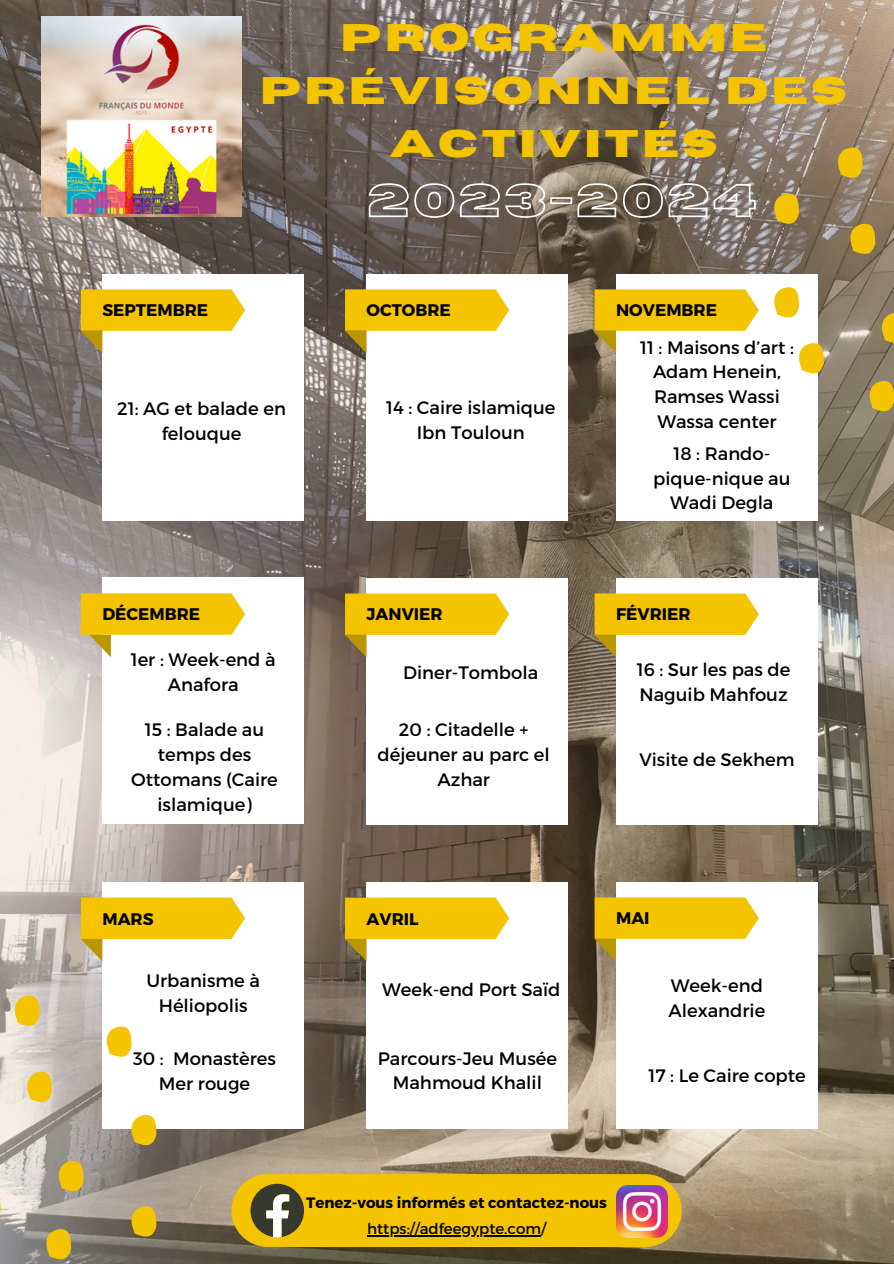
<style>
.page{position:relative;width:894px;height:1264px;background:#fff}
.page>*{position:absolute;margin:0;border:0;box-sizing:border-box;transform-origin:0 0}
.t1{font:700 38.25px/52.8px "Horizon";letter-spacing:.085em;color:#f4c400;text-align:center}
.t2{font:18px/24.8px "Montserrat";color:#000;text-align:center}
.t3{font:700 16.8px "Montserrat";color:#000}
.t4{font:700 15px "Montserrat";color:#000}
.t5{font:15px "Montserrat";color:#000}
</style>
<div class="page">
<img style="left:0;top:0;width:893px;height:1263px">
<div style="left:102px;top:274px;width:202px;height:246px;background:#fff"></div>
<svg style="left:81px;top:289px;width:164px;height:64px"></svg>
<div style="left:616px;top:274px;width:201px;height:246px;background:#fff"></div>
<svg style="left:594px;top:289px;width:164px;height:64px"></svg>
<div style="left:366px;top:274px;width:202px;height:246px;background:#fff"></div>
<svg style="left:345px;top:289px;width:164px;height:64px"></svg>
<div style="left:102px;top:577px;width:202px;height:247px;background:#fff"></div>
<svg style="left:81px;top:593px;width:164px;height:64px"></svg>
<div style="left:102px;top:881px;width:202px;height:247px;background:#fff"></div>
<svg style="left:81px;top:897px;width:164px;height:64px"></svg>
<div style="left:366px;top:578px;width:202px;height:246px;background:#fff"></div>
<svg style="left:345px;top:593px;width:164px;height:64px"></svg>
<div style="left:616px;top:578px;width:201px;height:246px;background:#fff"></div>
<svg style="left:594px;top:593px;width:164px;height:64px"></svg>
<div style="left:366px;top:881px;width:202px;height:247px;background:#fff"></div>
<svg style="left:345px;top:897px;width:164px;height:64px"></svg>
<div style="left:616px;top:881px;width:201px;height:247px;background:#fff"></div>
<svg style="left:594px;top:897px;width:164px;height:64px"></svg>
<svg style="left:771px;top:192px;width:27px;height:35px"></svg>
<svg style="left:847px;top:222px;width:28px;height:35px"></svg>
<svg style="left:878px;top:311px;width:15px;height:35px"></svg>
<svg style="left:799px;top:341px;width:24px;height:36px"></svg>
<svg style="left:774px;top:287px;width:24px;height:31px"></svg>
<svg style="left:866px;top:379px;width:27px;height:35px"></svg>
<svg style="left:834px;top:146px;width:28px;height:35px"></svg>
<svg style="left:24px;top:1069px;width:28px;height:36px"></svg>
<svg style="left:106px;top:1026px;width:26px;height:31px"></svg>
<svg style="left:129px;top:1115px;width:27px;height:33px"></svg>
<svg style="left:56px;top:1159px;width:28px;height:35px"></svg>
<svg style="left:0;top:1189px;width:1px;height:35px"></svg>
<svg style="left:43px;top:1227px;width:28px;height:35px"></svg>
<svg style="left:129px;top:1204px;width:27px;height:35px"></svg>
<svg style="left:12px;top:993px;width:28px;height:36px"></svg>
<img style="left:41px;top:16px;width:201px;height:201px">
<svg style="left:231px;top:1174px;width:450px;height:72px;background:#e3b80a"></svg>
<img style="left:616px;top:1185px;width:51px;height:52px">
<svg style="left:367px;top:182px;width:389px;height:37px;background:#8b8077"></svg>
<hr style="left:367px;top:1235px;width:174px;height:1px;background:#000">
<p class="t1" style="left:260px;top:12px;width:588px">PROGRAMME<br>PRÉVISONNEL DES<br>ACTIVITÉS</p>
<p class="t3" style="left:102px;top:299px;width:107px">SEPTEMBRE</p>
<p class="t3" style="left:366px;top:299px;width:86px">OCTOBRE</p>
<p class="t3" style="left:616px;top:299px;width:102px">NOVEMBRE</p>
<p class="t2" style="left:117px;top:395px;width:170px">21: AG et balade en</p>
<p class="t2" style="left:386px;top:394px;width:171px">14 : Caire islamique</p>
<p class="t2" style="left:162px;top:420px;width:81px">felouque</p>
<p class="t2" style="left:416px;top:419px;width:109px">Ibn Touloun</p>
<p class="t2" style="left:640px;top:334px;width:155px">11 : Maisons d’art :<br>Adam Henein,<br>Ramses Wassi<br>Wassa center</p>
<p class="t2" style="left:673px;top:440px;width:98px">18 : Rando-</p>
<p class="t2" style="left:653px;top:465px;width:139px">pique-nique au<br>Wadi Degla</p>
<p class="t3" style="left:102px;top:603px;width:99px">DÉCEMBRE</p>
<p class="t2" style="left:131px;top:646px;width:146px">1er : Week-end à<br>Anafora</p>
<p class="t2" style="left:131px;top:716px;width:148px">15 : Balade au temps des<br>Ottomans (Caire islamique)</p>
<p class="t3" style="left:102px;top:907px;width:53px">MARS</p>
<p class="t2" style="left:146px;top:967px;width:115px">Urbanisme à<br>Héliopolis</p>
<p class="t2" style="left:133px;top:1045px;width:144px">30 : Monastères<br>Mer rouge</p>
<p class="t3" style="left:366px;top:603px;width:78px">JANVIER</p>
<p class="t3" style="left:616px;top:603px;width:76px">FÉVRIER</p>
<p class="t2" style="left:403px;top:659px;width:137px">Diner-Tombola</p>
<p class="t2" style="left:636px;top:656px;width:155px;text-align:left">16 : Sur les pas de<br>Naguib Mahfouz</p>
<p class="t2" style="left:377px;top:716px;width:174px">20 : Citadelle + déjeuner au parc el<br>Azhar</p>
<p class="t2" style="left:639px;top:746px;width:157px">Visite de Sekhem</p>
<p class="t3" style="left:366px;top:907px;width:54px">AVRIL</p>
<p class="t3" style="left:616px;top:907px;width:35px">MAI</p>
<p class="t2" style="left:382px;top:976px;width:180px">Week-end Port Saïd</p>
<p class="t2" style="left:668px;top:972px;width:98px;text-align:left">Week-end<br>Alexandrie</p>
<p class="t2" style="left:377px;top:1044px;width:181px">Parcours-Jeu Musée<br>Mahmoud Khalil</p>
<p class="t2" style="left:648px;top:1062px;width:159px">17 : Le Caire copte</p>
<p class="t4" style="left:306px;top:1192px;width:302px">Tenez-vous informés et contactez-nous</p>
<p class="t5" style="left:367px;top:1219px;width:180px">https://adfeegypte.com/</p>
</div>
